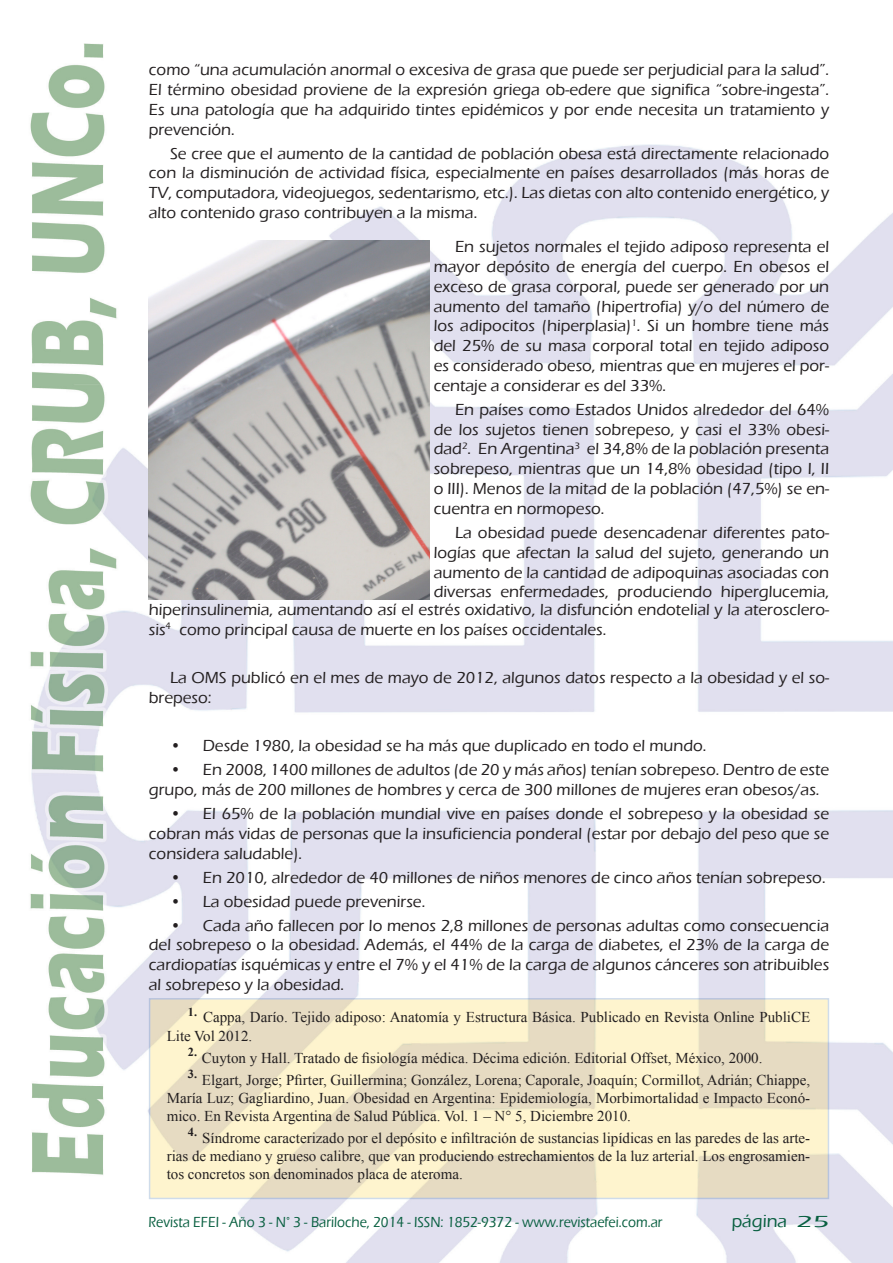
<style>
.page{position:relative;width:893px;height:1263px;background:#fff}
.page>*{position:absolute;margin:0;border:0;box-sizing:border-box;transform-origin:0 0}
.t1{font:500 18px "Eras ITC";color:#085f40}
.t2{font:500 16.5px/19.8px "Eras ITC";color:#231f20;text-align:justify}
.t3{font:15px/18px "Times New Roman";color:#231f20;text-align:justify}
.t4{font:500 15px "Eras ITC";color:#085f40;scale:.9 1}
.t5{font:700 12.3px "Times New Roman";color:#231f20}
.s1{font-size:16.5px}
</style>
<div class="page">
<img style="left:30px;top:43px;width:863px;height:1220px">
<div style="left:150px;top:999px;width:678px;height:199px;background:linear-gradient(to right,#f2e7c8,#f3e8c8)"></div>
<img style="left:149px;top:241px;width:280px;height:359px">
<p class="t2" style="left:149px;top:61px;width:682px">como “una acumulación anormal o excesiva de grasa que puede ser perjudicial para la salud”.<br>El término obesidad proviene de la expresión griega ob-edere que significa “sobre-ingesta”.<br>Es una patología que ha adquirido tintes epidémicos y por ende necesita un tratamiento y prevención.</p>
<p class="t2" style="left:149px;top:144px;width:682px;text-indent:21px">Se cree que el aumento de la cantidad de población obesa está directamente relacionado con la disminución de actividad física, especialmente en países desarrollados (más horas de TV, computadora, videojuegos, sedentarismo, etc.). Las dietas con alto contenido energético, y alto contenido graso contribuyen a la misma.</p>
<p class="t2" style="left:434px;top:238px;width:397px;text-indent:21px">En sujetos normales el tejido adiposo representa el mayor depósito de energía del cuerpo. En obesos el exceso de grasa corporal, puede ser generado por un aumento del tamaño (hipertrofia) y/o del número de los adipocitos (hiperplasia)<sup>1</sup>. Si un hombre tiene más del 25% de su masa corporal total en tejido adiposo es considerado obeso, mientras que en mujeres el por&shy;centaje a considerar es del 33%.</p>
<p class="t2" style="left:434px;top:401px;width:397px;text-indent:21px">En países como Estados Unidos alrededor del 64% de los sujetos tienen sobrepeso, y casi el 33% obesi&shy;dad<sup>2</sup>. En Argentina<sup>3</sup> el 34,8% de la población presenta sobrepeso, mientras que un 14,8% obesidad (tipo I, II o III). Menos de la mitad de la población (47,5%) se en&shy;cuentra en normopeso.</p>
<p class="t2" style="left:434px;top:524px;width:397px;text-indent:21px">La obesidad puede desencadenar diferentes pato&shy;logías que afectan la salud del sujeto, generando un aumento de la cantidad de adipoquinas asociadas con diversas enfermedades, produciendo hiperglucemia,</p>
<p class="t2" style="left:149px;top:601px;width:682px">hiperinsulinemia, aumentando así el estrés oxidativo, la disfunción endotelial y la aterosclero&shy;sis<sup>4</sup> como principal causa de muerte en los países occidentales.</p>
<p class="t2" style="left:149px;top:669px;width:682px;text-indent:21px">La OMS publicó en el mes de mayo de 2012, algunos datos respecto a la obesidad y el so&shy;brepeso:</p>
<p class="t2" style="left:170px;top:736px;width:538px">• Desde 1980, la obesidad se ha más que duplicado en todo el mundo.</p>
<p class="t2" style="left:149px;top:760px;width:682px;text-indent:21px">• En 2008, 1400 millones de adultos (de 20 y más años) tenían sobrepeso. Dentro de este grupo, más de 200 millones de hombres y cerca de 300 millones de mujeres eran obesos/as.</p>
<p class="t2" style="left:149px;top:804px;width:682px;text-indent:21px">• El 65% de la población mundial vive en países donde el sobrepeso y la obesidad se cobran más vidas de personas que la insuficiencia ponderal (estar por debajo del peso que se considera saludable).</p>
<p class="t2" style="left:170px;top:867px;width:657px">• En 2010, alrededor de 40 millones de niños menores de cinco años tenían sobrepeso.</p>
<p class="t2" style="left:170px;top:891px;width:257px">• La obesidad puede prevenirse.</p>
<p class="t2" style="left:149px;top:915px;width:682px;text-indent:21px">• Cada año fallecen por lo menos 2,8 millones de personas adultas como consecuencia del sobrepeso o la obesidad. Además, el 44% de la carga de diabetes, el 23% de la carga de cardiopatías isquémicas y entre el 7% y el 41% de la carga de algunos cánceres son atribuibles al sobrepeso y la obesidad.</p>
<p class="t5" style="left:188px;top:1004px;width:11px">1.</p>
<p class="t3" style="left:167px;top:1010px;width:645px;text-indent:36px">Cappa, Darío. Tejido adiposo: Anatomía y Estructura Básica. Publicado en Revista Online PubliCE<br>Lite Vol 2012.</p>
<p class="t5" style="left:188px;top:1044px;width:11px">2.</p>
<p class="t3" style="left:202px;top:1048px;width:562px">Cuyton y Hall. Tratado de fisiología médica. Décima edición. Editorial Offset, México, 2000.</p>
<p class="t5" style="left:188px;top:1066px;width:11px">3.</p>
<p class="t3" style="left:167px;top:1070px;width:645px;text-indent:35px">Elgart, Jorge; Pfirter, Guillermina; González, Lorena; Caporale, Joaquín; Cormillot, Adrián; Chiappe, María Luz; Gagliardino, Juan. Obesidad en Argentina: Epidemiología, Morbimortalidad e Impacto Econó&shy;mico. En Revista Argentina de Salud Pública. Vol. 1 – N° 5, Diciembre 2010.</p>
<p class="t5" style="left:188px;top:1125px;width:11px">4.</p>
<p class="t3" style="left:167px;top:1129px;width:645px;text-indent:36px">Síndrome caracterizado por el depósito e infiltración de sustancias lipídicas en las paredes de las arte&shy;rias de mediano y grueso calibre, que van produciendo estrechamientos de la luz arterial. Los engrosamien&shy;tos concretos son denominados placa de ateroma.</p>
<p class="t4" style="left:149px;top:1216px;width:573px">Revista EFEI - Año 3 - N° 3 - Bariloche, 2014 - ISSN: 1852-9372 - www.revistaefei.com.ar</p>
<p class="t1" style="left:732px;top:1213px;width:99px">página <span class="s1">25</span></p>
</div>
